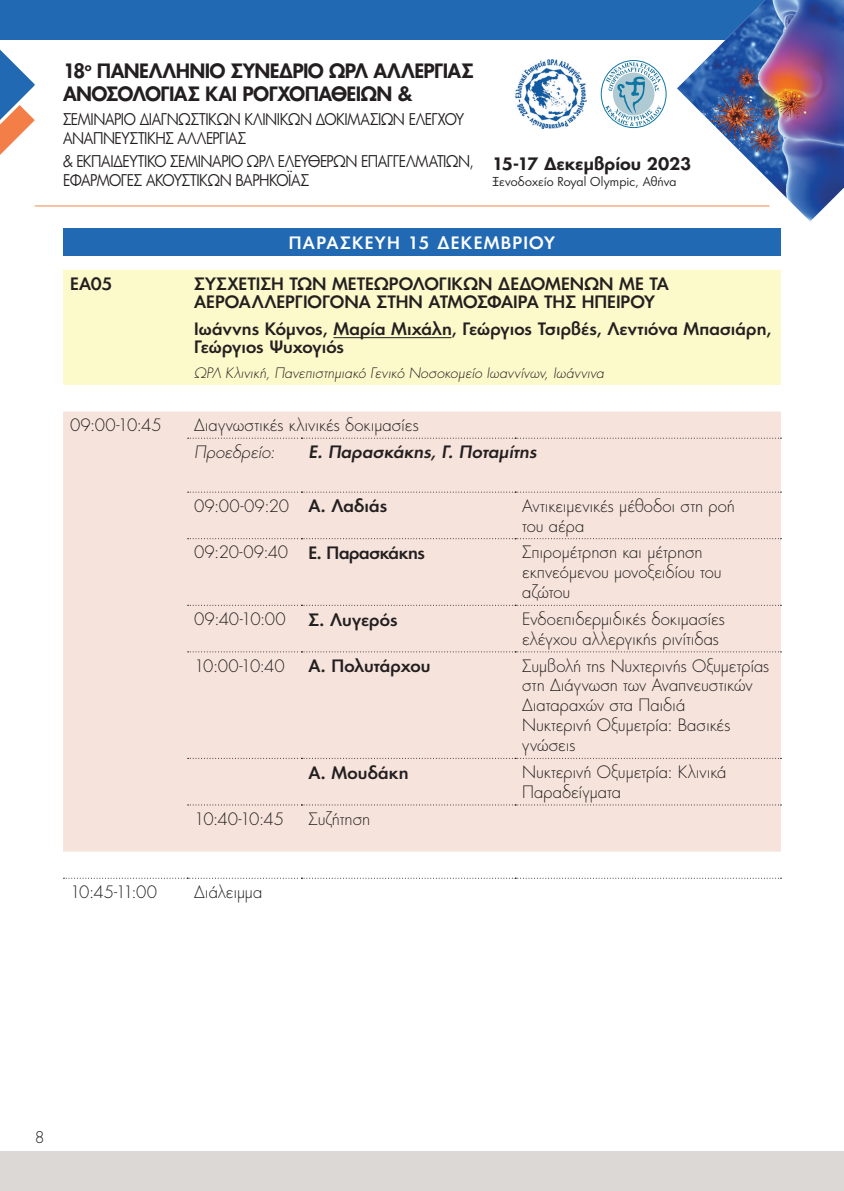
<style>
.page{position:relative;width:844px;height:1191px;background:#fff}
.page>*{position:absolute;margin:0;border:0;box-sizing:border-box;transform-origin:0 0}
.t1{font:600 19.25px/23.1px "PF Futura Neu";letter-spacing:-.035em;color:#231f20;scale:.95 1}
.t2{font:300 16.62px/19.9px "PF Futura Neu";letter-spacing:-.005em;color:#231f20}
.t3{font:500 16.62px/27.3px "PF Futura Neu";letter-spacing:.005em;color:#231f20}
.t4{font:500 16.62px "PF Futura Neu";letter-spacing:.075em;color:#fff}
.t5{font:600 16.62px "PF Futura Neu";letter-spacing:-.005em;color:#231f20}
.t6{font:15.75px/18.9px "PF Futura Neu";letter-spacing:-.025em;color:#231f20;scale:.9 1}
.t7{font:300 15.75px "PF Futura Neu";color:#231f20}
.t8{font:300 14px "PF Futura Neu";color:#231f20}
.t9{font:12.08px "PF Futura Neu";letter-spacing:.005em;color:#231f20}
.s1{font-weight:500}
.s2{font-weight:300}
</style>
<div class="page">
<div style="left:0;top:1151px;width:843px;height:40px;background:#dcd8d5"></div>
<div style="left:0;top:0;width:843px;height:40px;background:#2269b4"></div>
<svg style="left:0;top:49px;width:35px;height:106px"></svg>
<img style="left:677px;top:0;width:166px;height:221px">
<hr style="left:35px;top:205px;width:734px;height:2px;background:#f9ba96">
<img style="left:515px;top:59px;width:71px;height:70px">
<svg style="left:601px;top:61px;width:65px;height:67px"></svg>
<div style="left:601px;top:60px;width:65px;height:68px;border:1px solid #0d76a2;border-radius:50%"></div>
<svg style="left:605px;top:62px;width:56px;height:64px"></svg>
<div style="left:63px;top:228px;width:717px;height:27px;background:#2269b4"></div>
<div style="left:63px;top:270px;width:717px;height:115px;background:#fcf9ca"></div>
<div style="left:63px;top:411px;width:717px;height:440px;background:#f6e4dc"></div>
<svg style="left:187px;top:804px;width:594px;height:1px"></svg>
<svg style="left:187px;top:758px;width:594px;height:1px"></svg>
<svg style="left:187px;top:651px;width:594px;height:1px"></svg>
<svg style="left:187px;top:605px;width:594px;height:1px"></svg>
<svg style="left:187px;top:538px;width:594px;height:1px"></svg>
<svg style="left:187px;top:492px;width:594px;height:1px"></svg>
<svg style="left:187px;top:438px;width:594px;height:1px"></svg>
<svg style="left:63px;top:877px;width:718px;height:1px"></svg>
<hr style="left:333px;top:337px;width:118px;height:1px;background:#231f20">
<p class="t1" style="left:63px;top:58px;width:432px">18<sup>ο</sup> Πανελλήνιο Συνέδριο ΩΡΛ αλλεργίας<br>Ανοσολογίας και Ρογχοπαθειών &amp;</p>
<p class="t6" style="left:63px;top:109px;width:447px">σεμιναριο διαγνωστικων κλινικων δοκιμασιων ελεγχου αναπνευστικης αλλεργιασ</p>
<p class="t6" style="left:63px;top:152px;width:25px">&amp; ΕΚΠΑΙΔΕΥΤΙΚΟ</p>
<p class="t6" style="left:170px;top:152px;width:10px">ΣΕΜΙΝΑΡΙΟ</p>
<p class="t6" style="left:247px;top:152px;width:11px">ΩΡΛ</p>
<p class="t6" style="left:278px;top:152px;width:10px">ΕΛΕΥ</p>
<p class="t6" style="left:308px;top:152px;width:24px">ΘΕΡΩΝ</p>
<p class="t6" style="left:361px;top:152px;width:11px">ΕΠΑΓΓΕΛΜΑΤΙΩΝ</p>
<p class="t6" style="left:469px;top:152px;width:6px">,</p>
<p class="t6" style="left:63px;top:171px;width:31px">ΕΦΑΡΜΟΓΕΣ</p>
<p class="t6" style="left:146px;top:171px;width:11px">ΑΚΟΥΣΤΙΚΩΝ</p>
<p class="t6" style="left:235px;top:171px;width:20px">ΒΑΡΗΚΟ</p>
<p class="t6" style="left:288px;top:171px;width:15px">ΪΑΣ</p>
<p class="t5" style="left:492px;top:152px;width:201px">15-17 Δεκεμβρίου 2023</p>
<p class="t9" style="left:492px;top:174px;width:186px">Ξενοδοχείο Royal Olympic, Αθήνα</p>
<p class="t4" style="left:289px;top:231px;width:268px">Παρασκευή 15 Δεκεμβρίου</p>
<p class="t3" style="left:70px;top:270px;width:44px">ΕΑ05</p>
<p class="t3" style="left:194px;top:270px;width:11px">ΣΥΣΧΕΤΙΣΗ</p>
<p class="t3" style="left:289px;top:270px;width:13px">ΤΩΝ</p>
<p class="t3" style="left:332px;top:270px;width:13px">ΜΕΤΕΩΡΟΛΟΓΙΚΩΝ</p>
<p class="t3" style="left:498px;top:270px;width:14px">ΔΕΔΟΜΕΝΩΝ</p>
<p class="t3" style="left:619px;top:270px;width:41px">ΜΕ ΤΑ</p>
<p class="t3" style="left:194px;top:288px;width:13px">ΑΕΡΟΑΛΛΕΡΓΙΟΓΟΝΑ</p>
<p class="t3" style="left:376px;top:288px;width:13px">ΣΤΗΝ</p>
<p class="t3" style="left:428px;top:288px;width:13px">ΑΤΜΟΣ</p>
<p class="t3" style="left:487px;top:288px;width:25px">ΦΑΙΡΑ</p>
<p class="t3" style="left:544px;top:288px;width:12px">ΤΗΣ</p>
<p class="t3" style="left:194px;top:288px;width:579px;text-indent:387px">ΗΠΕΙΡΟΥ<br>Ιωάννης Κόμνος, Μαρία Μιχάλη, Γεώργιος Τσιρβές, Λεντιόνα Μπασιάρη,</p>
<p class="t3" style="left:194px;top:333px;width:151px">Γεώργιος Ψυχογιός</p>
<p class="t8" style="left:194px;top:364px;width:414px">ΩΡΛ Κλινική, Πανεπιστημιακό Γενικό Νοσοκομείο Ιωαννίνων, Ιωάννινα</p>
<p class="t2" style="left:70px;top:415px;width:93px">09:00-10:45</p>
<p class="t2" style="left:194px;top:412px;width:226px;line-height:26.6px">Διαγνωστικές κλινικές δοκιμασίες<br>Προεδρείο:</p>
<p class="t3" style="left:308px;top:438px;width:233px">Ε. Παρασκάκης, Γ. Ποταμίτης</p>
<p class="t2" style="left:194px;top:495px;width:195px">09:00-09:20 <span class="s1">Α. Λαδιάς</span></p>
<p class="t2" style="left:522px;top:495px;width:214px">Αντικειμενικές μέθοδοι στη ροή του αέρα</p>
<p class="t3" style="left:194px;top:539px;width:232px"><span class="s2">09:20-09:40</span> Ε. Παρασκάκης</p>
<p class="t2" style="left:522px;top:542px;width:201px">Σπιρομέτρηση και μέτρηση εκπνεόμενου μονοξειδίου του αζώτου</p>
<p class="t2" style="left:194px;top:609px;width:93px">09:40-10:00</p>
<p class="t3" style="left:308px;top:605px;width:91px">Σ. Λυγερός</p>
<p class="t2" style="left:522px;top:609px;width:204px">Ενδοεπιδερμιδικές δοκιμασίες ελέγχου αλλεργικής ρινίτιδας</p>
<p class="t2" style="left:194px;top:655px;width:92px">10:00-10:40</p>
<p class="t3" style="left:308px;top:652px;width:124px">Α. Πολυτάρχου</p>
<p class="t2" style="left:522px;top:655px;width:249px">Συμβολή της Νυχτερινής Οξυμετρίας στη Διάγνωση των Αναπνευστικών<br>Διαταραχών στα Παιδιά<br>Νυκτερινή Οξυμετρία: Βασικές γνώσεις</p>
<p class="t3" style="left:308px;top:758px;width:102px">Α. Μουδάκη</p>
<p class="t2" style="left:522px;top:762px;width:206px">Νυκτερινή Οξυμετρία: Κλινικά<br>Παραδείγματα</p>
<p class="t2" style="left:194px;top:808px;width:91px">10:40-10:45</p>
<p class="t2" style="left:308px;top:808px;width:63px">Συζήτηση</p>
<p class="t2" style="left:70px;top:881px;width:88px">10:45-11:00</p>
<p class="t2" style="left:194px;top:881px;width:70px">Διάλειμμα</p>
<p class="t7" style="left:35px;top:1127px;width:11px">8</p>
</div>
